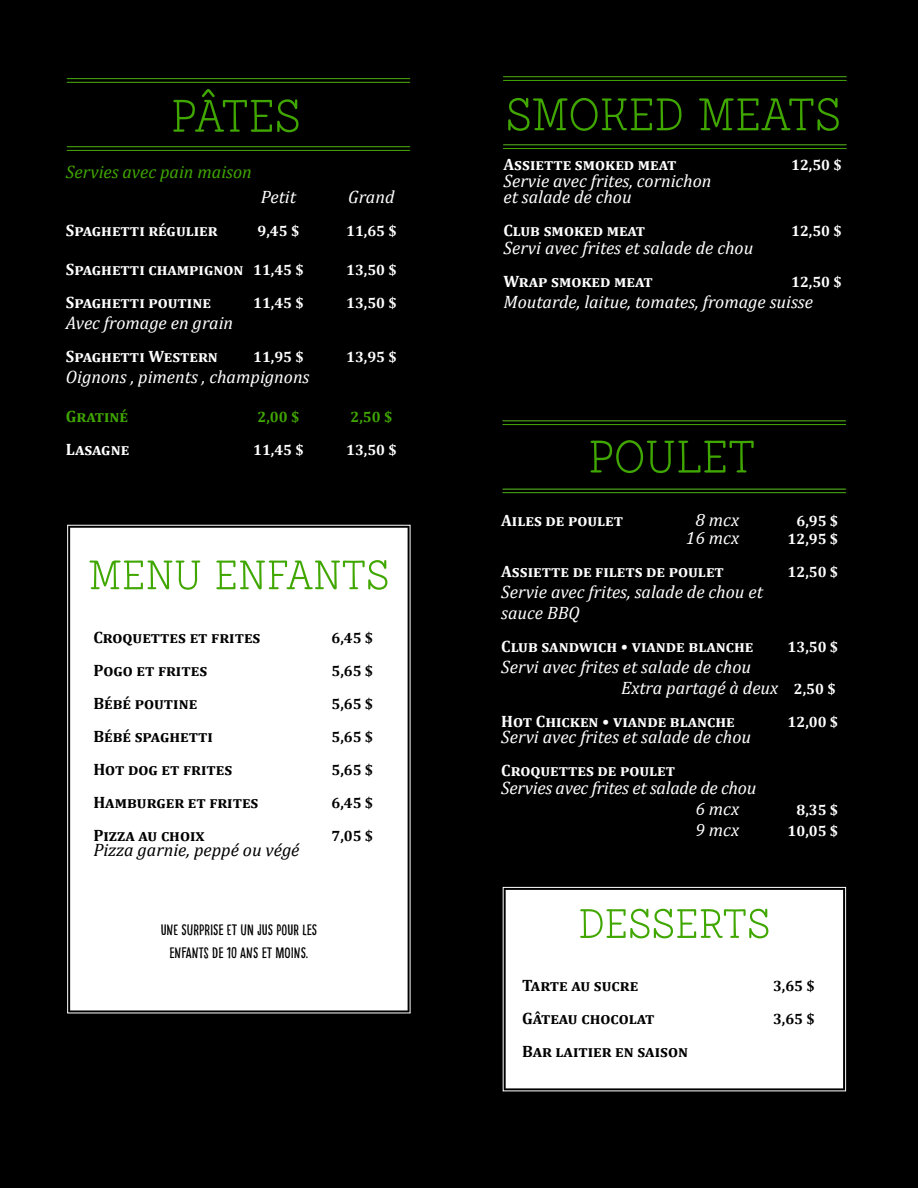
<style>
.page{position:relative;width:918px;height:1188px;background:#000}
.page>*{position:absolute;margin:0;border:0;box-sizing:border-box;transform-origin:0 0}
.t1{font:60px "Showcase Slab";color:#40a600}
.t2{font:54px "Showcase Slab";color:#40a600}
.t3{font:italic 18px/21px "Cambria";color:#fff}
.t4{font:italic 18px "Cambria";color:#000}
.t5{font:italic 18px "Cambria";color:#40a600}
.t6{font:700 16.5px "Cambria";color:#fff}
.t7{font:700 16.5px "Cambria";color:#000}
.t8{font:700 16.5px "Cambria";color:#40a600}
.t9{font:700 15px "Cambria";color:#fff}
.t10{font:15px/22.5px "Pinto NO 01";color:#000;text-align:center}
.t11{font:700 15px "Cambria";color:#000}
.t12{font:700 15px "Cambria";color:#40a600}
.s1{font-family:"Futura LT";font-weight:400;font-size:18px;color:#000}
.s2{font-size:15px}
.s3{font-weight:700;font-style:normal;font-size:15px}
</style>
<div class="page">
<svg style="left:69px;top:526px;width:340px;height:486px"></svg>
<svg style="left:502px;top:886px;width:345px;height:206px;background:#808080"></svg>
<svg style="left:504px;top:888px;width:341px;height:202px"></svg>
<hr style="left:67px;top:150px;width:343px;height:1px;background:#40a600">
<hr style="left:67px;top:146px;width:343px;height:1px;background:#40a600">
<hr style="left:67px;top:82px;width:343px;height:1px;background:#40a600">
<hr style="left:67px;top:78px;width:343px;height:1px;background:#40a600">
<hr style="left:503px;top:492px;width:343px;height:1px;background:#40a600">
<hr style="left:503px;top:489px;width:343px;height:1px;background:#40a600">
<hr style="left:503px;top:424px;width:343px;height:1px;background:#40a600">
<hr style="left:503px;top:421px;width:343px;height:1px;background:#40a600">
<hr style="left:503px;top:148px;width:343px;height:1px;background:#40a600">
<hr style="left:503px;top:145px;width:343px;height:1px;background:#40a600">
<hr style="left:503px;top:80px;width:343px;height:1px;background:#40a600">
<hr style="left:503px;top:76px;width:343px;height:1px;background:#40a600">
<h1 class="t1" style="left:171px;top:86px;width:131px">Pâtes</h1>
<p class="t5" style="left:66px;top:159px;width:187px">Servies avec pain maison</p>
<p class="t3" style="left:261px;top:186px;width:37px">Petit</p>
<p class="t3" style="left:348px;top:186px;width:48px">Grand</p>
<p class="t6" style="left:66px;top:219px;width:159px">Spaghetti régulier<span class="s1">r</span></p>
<p class="t9" style="left:258px;top:220px;width:43px">9,45 $</p>
<p class="t9" style="left:346px;top:220px;width:52px">11,65 $</p>
<p class="t6" style="left:66px;top:258px;width:239px">Spaghetti champignon <span class="s2">11,45 $</span></p>
<p class="t9" style="left:346px;top:259px;width:52px">13,50 $</p>
<p class="t6" style="left:66px;top:291px;width:146px">Spaghetti poutine</p>
<p class="t9" style="left:253px;top:292px;width:52px">11,45 $</p>
<p class="t9" style="left:346px;top:292px;width:52px">13,50 $</p>
<p class="t3" style="left:66px;top:312px;width:169px">Avec fromage en grain</p>
<p class="t6" style="left:66px;top:345px;width:153px">Spaghetti Western</p>
<p class="t9" style="left:253px;top:346px;width:52px">11,95 $</p>
<p class="t9" style="left:346px;top:346px;width:52px">13,95 $</p>
<p class="t3" style="left:66px;top:366px;width:245px">Oignons , piments , champignons</p>
<p class="t8" style="left:66px;top:405px;width:64px">Gratiné</p>
<p class="t12" style="left:258px;top:406px;width:43px">2,00 $</p>
<p class="t12" style="left:351px;top:406px;width:43px">2,50 $</p>
<p class="t6" style="left:66px;top:438px;width:65px">Lasagne</p>
<p class="t9" style="left:253px;top:439px;width:52px">11,45 $</p>
<p class="t9" style="left:346px;top:439px;width:52px">13,50 $</p>
<h2 class="t2" style="left:88px;top:548px;width:303px">Menu enfants</h2>
<p class="t7" style="left:93px;top:625px;width:169px">Croquettes et frites</p>
<p class="t11" style="left:332px;top:627px;width:43px">6,45 $</p>
<p class="t7" style="left:93px;top:658px;width:115px">Pogo et frites</p>
<p class="t11" style="left:332px;top:660px;width:43px">5,65 $</p>
<p class="t7" style="left:93px;top:691px;width:105px">Bébé poutine</p>
<p class="t11" style="left:332px;top:693px;width:43px">5,65 $</p>
<p class="t7" style="left:93px;top:724px;width:121px">Bébé spaghetti</p>
<p class="t11" style="left:332px;top:726px;width:43px">5,65 $</p>
<p class="t7" style="left:93px;top:757px;width:140px">Hot dog et frites</p>
<p class="t11" style="left:332px;top:759px;width:43px">5,65 $</p>
<p class="t7" style="left:93px;top:790px;width:167px">Hamburger et frites</p>
<p class="t11" style="left:332px;top:792px;width:43px">6,45 $</p>
<p class="t7" style="left:93px;top:823px;width:113px">Pizza au choix</p>
<p class="t11" style="left:332px;top:825px;width:43px">7,05 $</p>
<p class="t4" style="left:93px;top:837px;width:208px">Pizza garnie, peppé ou végé</p>
<p class="t10" style="left:161px;top:919px;width:158px">UNE SURPRISE ET UN JUS POUR LES<br>ENFANTS DE 10 ANS ET MOINS.</p>
<h1 class="t1" style="left:506px;top:85px;width:337px">Smoked meats</h1>
<p class="t6" style="left:503px;top:153px;width:175px">Assiette smoked meat</p>
<p class="t9" style="left:791px;top:154px;width:52px">12,50 $</p>
<p class="t3" style="left:503px;top:171px;width:210px;line-height:16.5px">Servie avec frites, cornichon et salade de chou</p>
<p class="t6" style="left:503px;top:219px;width:143px">Club smoked meat</p>
<p class="t9" style="left:791px;top:220px;width:52px">12,50 $</p>
<p class="t3" style="left:503px;top:237px;width:251px">Servi avec frites et salade de chou</p>
<p class="t6" style="left:503px;top:270px;width:151px">Wrap smoked meat</p>
<p class="t9" style="left:791px;top:271px;width:52px">12,50 $</p>
<p class="t3" style="left:503px;top:291px;width:311px">Moutarde, laitue, tomates, fromage suisse</p>
<h1 class="t1" style="left:588px;top:427px;width:168px">Poulet</h1>
<p class="t6" style="left:501px;top:509px;width:124px">Ailes de poulet</p>
<p class="t3" style="left:695px;top:508px;width:45px">8 mcx</p>
<p class="t9" style="left:797px;top:510px;width:43px">6,95 $</p>
<p class="t3" style="left:686px;top:526px;width:55px">16 mcx</p>
<p class="t9" style="left:788px;top:528px;width:52px">12,95 $</p>
<p class="t6" style="left:501px;top:560px;width:224px">Assiette de filets de poulet</p>
<p class="t9" style="left:788px;top:561px;width:52px">12,50 $</p>
<p class="t3" style="left:501px;top:580px;width:263px">Servie avec frites, salade de chou et sauce BBQ</p>
<p class="t6" style="left:501px;top:635px;width:254px">Club sandwich • viande blanche</p>
<p class="t9" style="left:788px;top:636px;width:52px">13,50 $</p>
<p class="t3" style="left:621px;top:655px;width:216px;text-indent:-120px">Servi avec frites et salade de chou<br>Extra partagé à deux <span class="s3">2,50 $</span></p>
<p class="t6" style="left:501px;top:710px;width:235px">Hot Chicken • viande blanche</p>
<p class="t9" style="left:788px;top:711px;width:52px">12,00 $</p>
<p class="t3" style="left:501px;top:726px;width:251px">Servi avec frites et salade de chou</p>
<p class="t6" style="left:501px;top:759px;width:176px">Croquettes de poulet</p>
<p class="t3" style="left:695px;top:777px;width:63px;text-indent:-194px">Servies avec frites et salade de chou<br>6 mcx</p>
<p class="t9" style="left:797px;top:800px;width:43px">8,35 $</p>
<p class="t3" style="left:695px;top:819px;width:45px">9 mcx</p>
<p class="t9" style="left:788px;top:821px;width:52px">10,05 $</p>
<h2 class="t2" style="left:578px;top:897px;width:194px">desserts</h2>
<p class="t7" style="left:522px;top:974px;width:118px">Tarte au sucre</p>
<p class="t11" style="left:773px;top:975px;width:43px">3,65 $</p>
<p class="t7" style="left:522px;top:1007px;width:134px">Gâteau chocolat</p>
<p class="t11" style="left:773px;top:1008px;width:43px">3,65 $</p>
<p class="t7" style="left:522px;top:1040px;width:167px">Bar laitier en saison</p>
</div>
